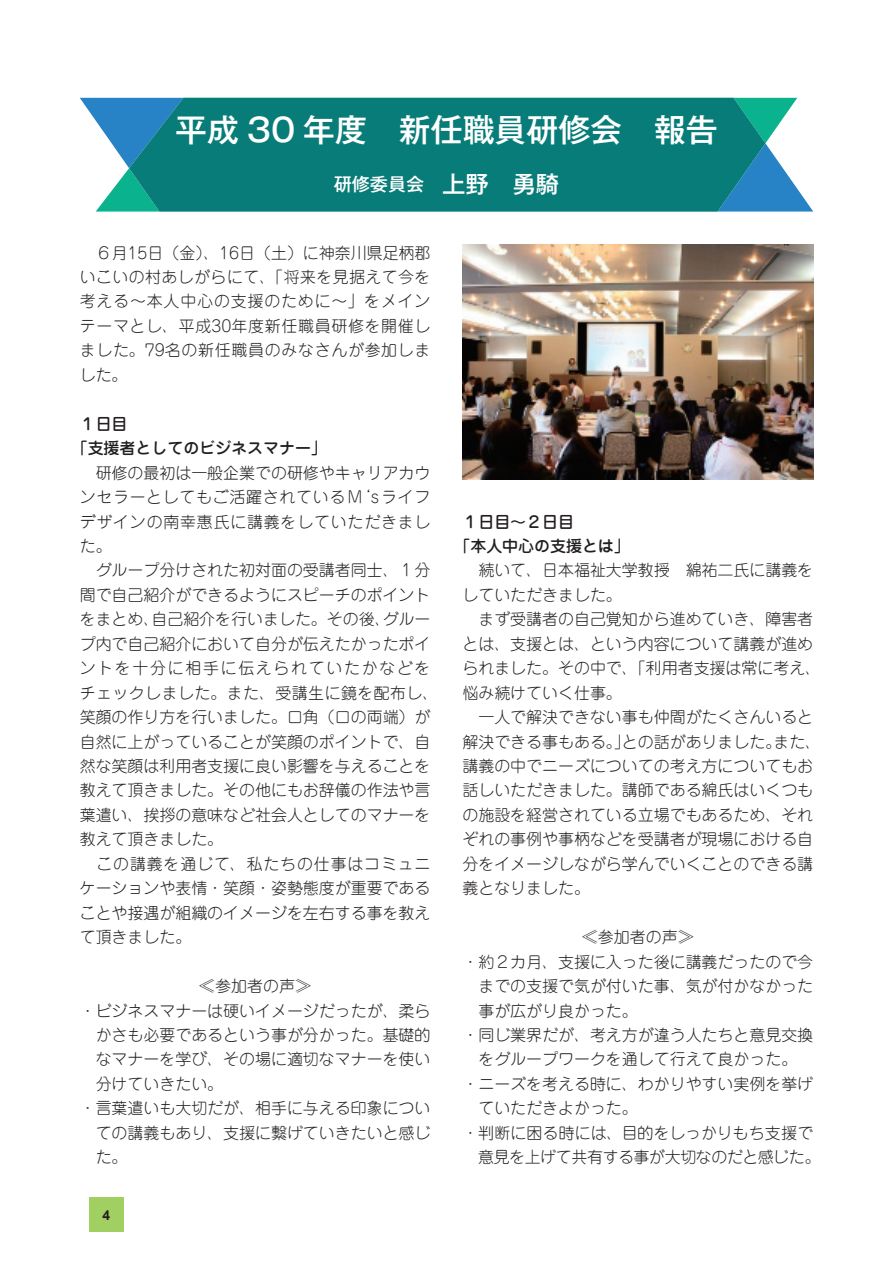
<style>
.page{position:relative;width:893px;height:1263px;background:#fff}
.page>*{position:absolute;margin:0;border:0;box-sizing:border-box;transform-origin:0 0}
.t1{font:31.95px "Gothic MB101 Pr 6 Medium 90 msp RKSJ H";color:#fff}
.t2{font:18px "Gothic MB101 Pr 6 Medium 90 msp RKSJ H";color:#fff}
.t3{font:15.9px/24.5px "Jun 101 Pro Light 90 msp RKSJ H";color:#231f20}
.t4{font:15.9px/24.5px "Jun 34 Pro Medium 90 msp RKSJ H";color:#231f20}
.t5{font:15.9px "Jun 101 Pro Light 90 msp RKSJ H";letter-spacing:-.03em;color:#231f20}
.t6{font:700 13.8px "Arial";color:#231f20}
.s1{font-size:23.4px}
</style>
<div class="page">
<img style="left:462px;top:244px;width:351px;height:235px">
<svg style="left:80px;top:98px;width:733px;height:114px"></svg>
<svg style="left:129px;top:98px;width:636px;height:114px;background:#097d7c"></svg>
<div style="left:89px;top:1197px;width:34px;height:34px;background:#a2cf62"></div>
<h1 class="t1" style="left:175px;top:118px;width:544px">平成 30 年度　新任職員研修会　報告</h1>
<p class="t2" style="left:334px;top:177px;width:227px">研修委員会　<span class="s1">上野　勇騎</span></p>
<p class="t3" style="left:80px;top:242px;width:352px;text-align:justify">　６月15日（金）、16日（土）に神奈川県足柄郡いこいの村あしがらにて、「将来を見据えて今を考える～本人中心の支援のために～」をメインテーマとし、平成30年度新任職員研修を開催しました。79名の新任職員のみなさんが参加しました。</p>
<p class="t4" style="left:72px;top:414px;width:257px;text-indent:8px">１日目<br>「支援者としてのビジネスマナー」</p>
<p class="t3" style="left:80px;top:463px;width:360px">　研修の最初は一般企業での研修やキャリアカウンセラーとしてもご活躍されているM‘sライフデザインの南幸惠氏に講義をしていただきました。<br>　グループ分けされた初対面の受講者同士、１分間で自己紹介ができるようにスピーチのポイントをまとめ、自己紹介を行いました。その後、グループ内で自己紹介において自分が伝えたかったポイントを十分に相手に伝えられていたかなどをチェックしました。また、受講生に鏡を配布し、笑顔の作り方を行いました。口角（口の両端）が自然に上がっていることが笑顔のポイントで、自然な笑顔は利用者支援に良い影響を与えることを教えて頂きました。その他にもお辞儀の作法や言葉遣い、挨拶の意味など社会人としてのマナーを教えて頂きました。<br>　この講義を通じて、私たちの仕事はコミュニケーションや表情・笑顔・姿勢態度が重要であることや接遇が組織のイメージを左右する事を教えて頂きました。</p>
<p class="t3" style="left:199px;top:976px;width:113px">≪参加者の声≫</p>
<p class="t3" style="left:80px;top:1000px;width:352px">・ ビジネスマナーは硬いイメージだったが、柔ら</p>
<p class="t3" style="left:96px;top:1025px;width:336px">かさも必要であるという事が分かった。基礎的</p>
<p class="t3" style="left:96px;top:1049px;width:336px">なマナーを学び、その場に適切なマナーを使い</p>
<p class="t3" style="left:96px;top:1074px;width:129px">分けていきたい。</p>
<p class="t3" style="left:80px;top:1098px;width:352px">・ 言葉遣いも大切だが、相手に与える印象につい</p>
<p class="t3" style="left:96px;top:1123px;width:336px">ての講義もあり、支援に繋げていきたいと感じ</p>
<p class="t3" style="left:96px;top:1147px;width:33px">た。</p>
<p class="t6" style="left:102px;top:1207px;width:9px">4</p>
<p class="t4" style="left:454px;top:511px;width:177px;text-indent:8px">１日目～２日目<br>「本人中心の支援とは」</p>
<p class="t3" style="left:462px;top:560px;width:360px">　続いて、日本福祉大学教授　綿祐二氏に講義をしていただきました。<br>　まず受講者の自己覚知から進めていき、障害者とは、支援とは、という内容について講義が進められました。その中で、「利用者支援は常に考え、悩み続けていく仕事。<br>　一人で解決できない事も仲間がたくさんいると解決できる事もある。」との話がありました。また、講義の中でニーズについての考え方についてもお話しいただきました。講師である綿氏はいくつもの施設を経営されている立場でもあるため、それぞれの事例や事柄などを受講者が現場における自分をイメージしながら学んでいくことのできる講義となりました。</p>
<p class="t3" style="left:582px;top:927px;width:113px">≪参加者の声≫</p>
<p class="t3" style="left:462px;top:951px;width:352px">・ 約２カ月、支援に入った後に講義だったので今</p>
<p class="t3" style="left:478px;top:976px;width:336px">までの支援で気が付いた事、気が付かなかった</p>
<p class="t3" style="left:478px;top:1000px;width:161px">事が広がり良かった。</p>
<p class="t3" style="left:462px;top:1025px;width:352px">・ 同じ業界だが、考え方が違う人たちと意見交換</p>
<p class="t3" style="left:478px;top:1049px;width:320px">をグループワークを通して行えて良かった。</p>
<p class="t3" style="left:462px;top:1074px;width:352px">・ ニーズを考える時に、わかりやすい実例を挙げ</p>
<p class="t3" style="left:478px;top:1098px;width:161px">ていただきよかった。</p>
<p class="t3" style="left:462px;top:1123px;width:352px">・ 判断に困る時には、目的をしっかりもち支援で</p>
<p class="t5" style="left:478px;top:1151px;width:344px">意見を上げて共有する事が大切なのだと感じた。</p>
</div>
